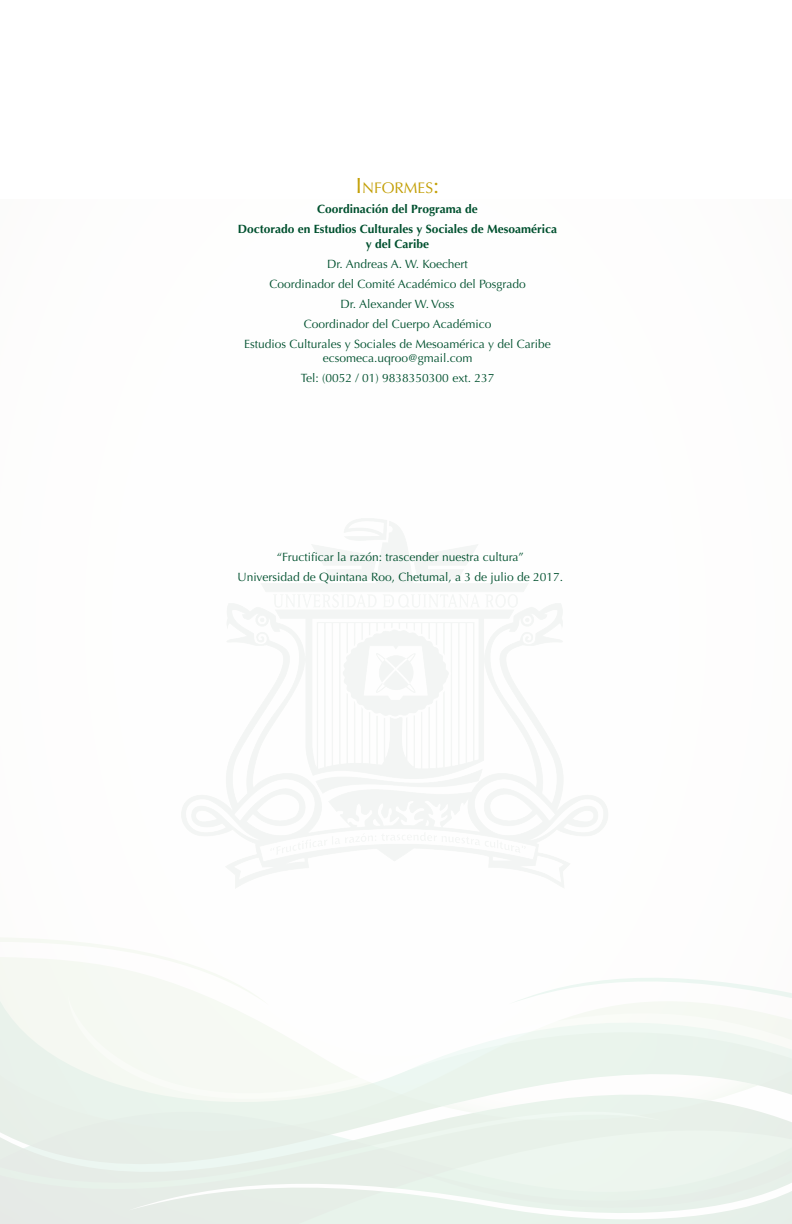
<style>
.page{position:relative;width:792px;height:1224px;background:#fff}
.page>*{position:absolute;margin:0;border:0;box-sizing:border-box;transform-origin:0 0}
.t1{font:15.4px "Optima";color:#c39f06}
.t2{font:12px/14.4px "Optima";color:#00502e;text-align:center}
.t3{font:700 12px/14.4px "Optima";color:#00502e;text-align:center}
.s1{font-size:22px}
</style>
<div class="page">
<svg style="left:0;top:1005px;width:759px;height:107px;fill:#e9f3ec"></svg>
<svg style="left:442px;top:1099px;width:316px;height:13px"></svg>
<div style="left:0;top:1112px;width:792px;height:112px;background:#e6ebe7"></div>
<svg style="left:0;top:1112px;width:663px;height:77px;background:#e8f0e9"></svg>
<svg style="left:68px;top:1004px;width:724px;height:95px"></svg>
<div style="left:277px;top:1131px;width:515px;height:28px;background:#ebf4ed"></div>
<svg style="left:128px;top:1159px;width:664px;height:65px;background:#e9f1eb"></svg>
<svg style="left:518px;top:978px;width:274px;height:26px"></svg>
<svg style="left:0;top:938px;width:269px;height:67px"></svg>
<p class="t1" style="left:356px;top:179px;width:85px"><span class="s1">I</span> N FORMES<span class="s1">:</span></p>
<p class="t3" style="left:317px;top:202px;width:162px">Coordinación del Programa de</p>
<p class="t3" style="left:238px;top:222px;width:321px">Doctorado en Estudios Culturales y Sociales de Mesoamérica y del Caribe</p>
<p class="t2" style="left:327px;top:257px;width:142px">Dr. Andreas A. W. Koechert</p>
<p class="t2" style="left:269px;top:277px;width:258px">Coordinador del Comité Académico del Posgrado</p>
<p class="t2" style="left:341px;top:297px;width:116px">Dr. Alexander W. Voss</p>
<p class="t2" style="left:304px;top:317px;width:189px">Coordinador del Cuerpo Académico</p>
<p class="t2" style="left:244px;top:337px;width:308px">Estudios Culturales y Sociales de Mesoamérica y del Caribe ecsomeca.uqroo@gmail.com</p>
<p class="t2" style="left:301px;top:371px;width:195px">Tel: (0052 / 01) 9838350300 ext. 237</p>
<p class="t2" style="left:277px;top:550px;width:249px">“Fructificar la razón: trascender nuestra cultura”</p>
<p class="t2" style="left:237px;top:570px;width:327px">Universidad de Quintana Roo, Chetumal, a 3 de julio de 2017.</p>
</div>
